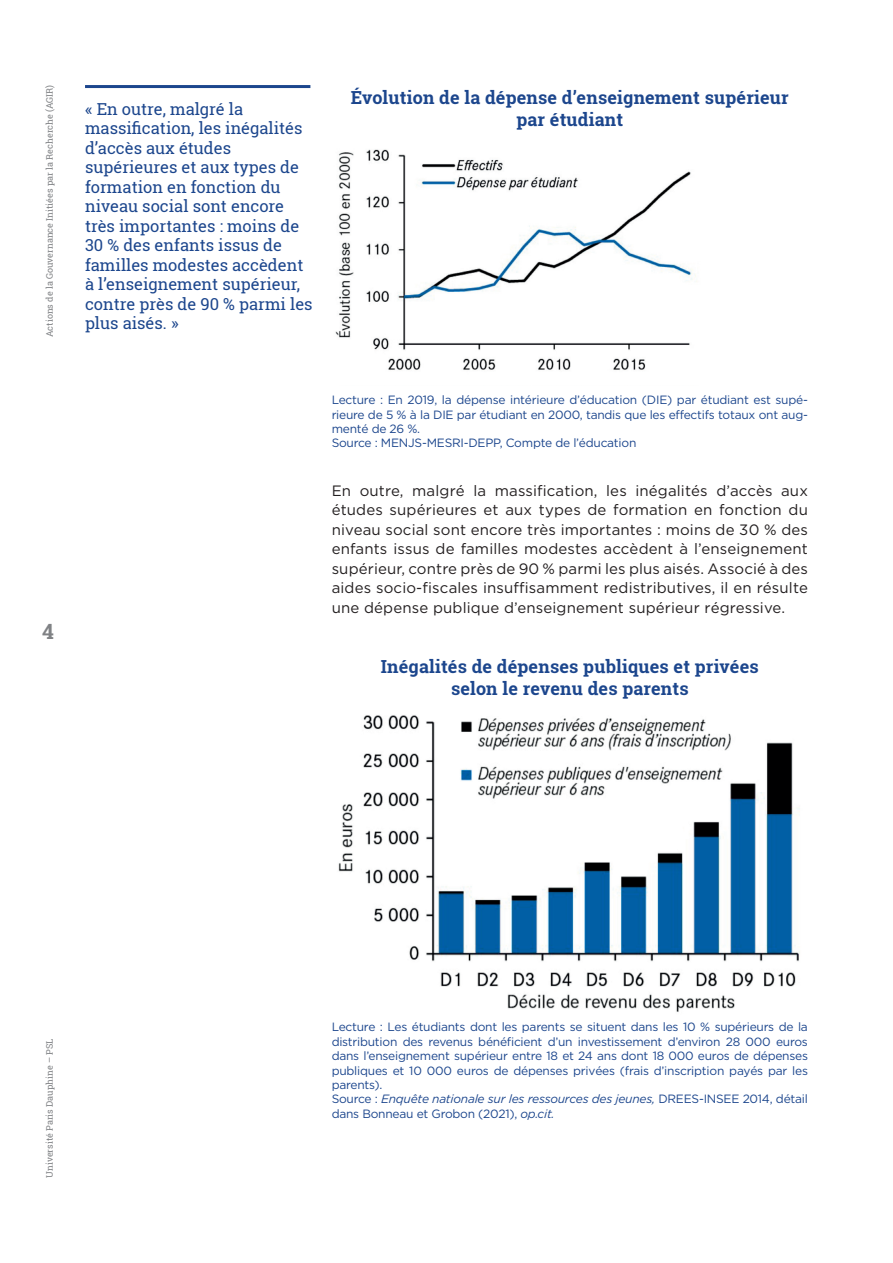
<style>
.page{position:relative;width:893px;height:1263px;background:#fff}
.page>*{position:absolute;margin:0;border:0;box-sizing:border-box;transform-origin:0 0}
.t1{font:700 21px "Roboto Slab";color:#808285}
.t2{font:700 18px/21.6px "Roboto Slab";letter-spacing:.01em;color:#1c468d;text-align:center}
.t3{font:16.5px/19.5px "Roboto Slab";color:#1c468d}
.t4{font:15px/19.5px "Gotham HTF";letter-spacing:.01em;color:#231f20;text-align:justify}
.t5{font:12px/14.4px "Gotham HTF";letter-spacing:-.02em;color:#1c468d}
.t6{font:9px "Roboto Slab";color:#808285}
.s1{font-style:italic}
</style>
<div class="page">
<img style="left:335px;top:149px;width:362px;height:221px">
<img style="left:338px;top:715px;width:462px;height:297px">
<hr style="left:85px;top:85px;width:225px;height:3px;background:#1c468d">
<p class="t6" style="left:43px;top:337px;width:254px;rotate:-90deg">Actions de la Gouvernance Initiées par la Recherche (AGIR)</p>
<h2 class="t2" style="left:351px;top:86px;width:440px">Évolution de la dépense d’enseignement supérieur par étudiant</h2>
<p class="t3" style="left:85px;top:99px;width:229px">« En outre, malgré la massification, les inégalités d’accès aux études supérieures et aux types de formation en fonction du niveau social sont encore très importantes : moins de<br>30 % des enfants issus de familles modestes accèdent à l’enseignement supérieur, contre près de 90 % parmi les plus aisés. »</p>
<h1 class="t1" style="left:42px;top:617px;width:13px">4</h1>
<p class="t6" style="left:43px;top:1178px;width:141px;rotate:-90deg">Université Paris Dauphine – PSL</p>
<p class="t5" style="left:332px;top:393px;width:478px">Lecture : En 2019, la dépense intérieure d’éducation (DIE) par étudiant est supé&shy;rieure de 5 % à la DIE par étudiant en 2000, tandis que les effectifs totaux ont aug&shy;menté de 26 %.<br>Source : MENJS-MESRI-DEPP, Compte de l’éducation</p>
<p class="t4" style="left:332px;top:480px;width:478px">En outre, malgré la massification, les inégalités d’accès aux études supérieures et aux types de formation en fonction du niveau social sont encore très importantes : moins de 30 % des enfants issus de familles modestes accèdent à l’enseignement supérieur, contre près de 90 % parmi les plus aisés. Associé à des aides socio-fiscales insuffisamment redistributives, il en résulte une dépense publique d’enseignement supérieur régressive.</p>
<h2 class="t2" style="left:381px;top:656px;width:379px">Inégalités de dépenses publiques et privées selon le revenu des parents</h2>
<p class="t5" style="left:332px;top:1020px;width:478px">Lecture : Les étudiants dont les parents se situent dans les 10 % supérieurs de la distribution des revenus bénéficient d’un investissement d’environ 28 000 euros dans l’enseignement supérieur entre 18 et 24 ans dont 18 000 euros de dépenses publiques et 10 000 euros de dépenses privées (frais d’inscription payés par les parents).<br>Source : <span class="s1">Enquête nationale sur les ressources des jeunes,</span> DREES-INSEE 2014, détail dans Bonneau et Grobon (2021), <span class="s1">op.cit.</span></p>
</div>
